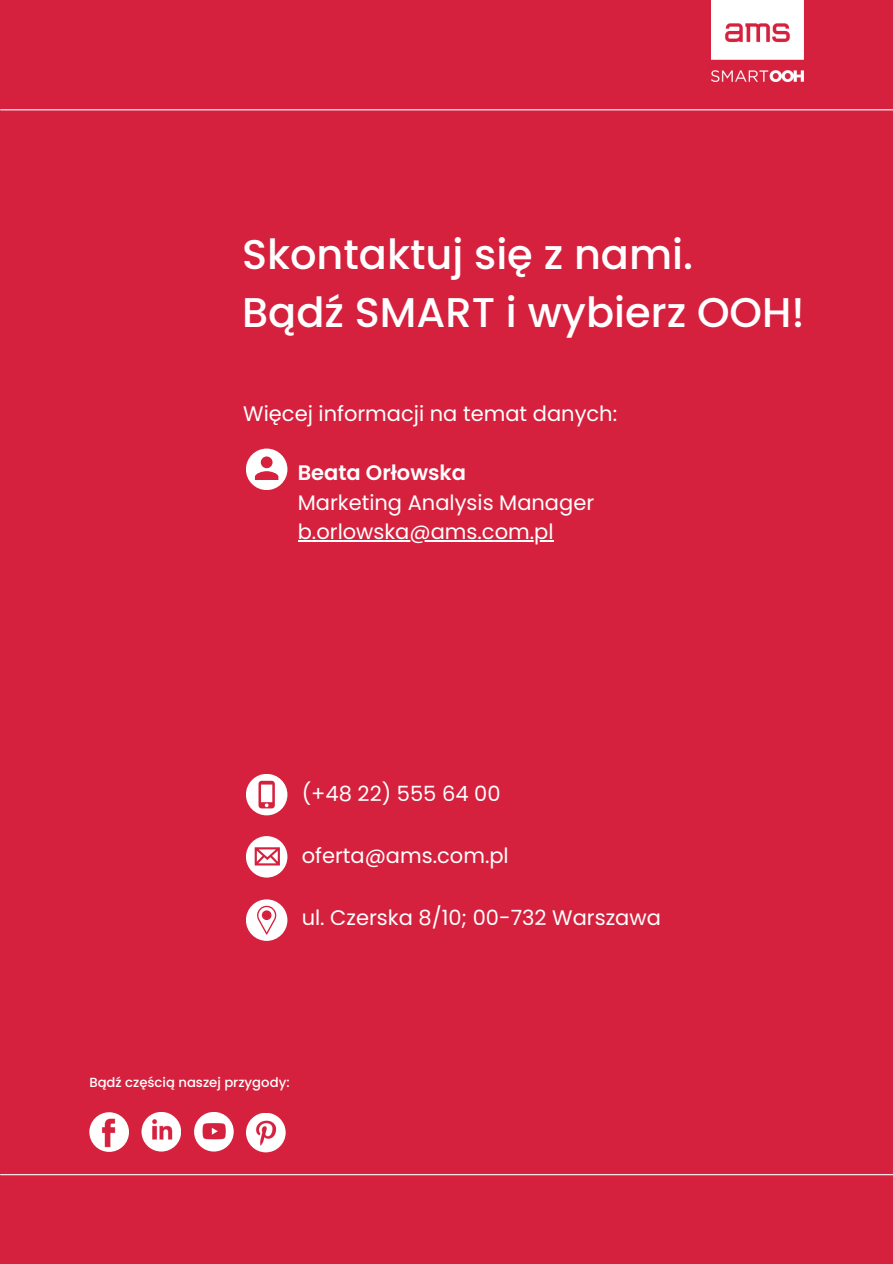
<style>
.page{position:relative;width:893px;height:1264px;background:#fff}
.page>*{position:absolute;margin:0;border:0;box-sizing:border-box;transform-origin:0 0}
.t1{font:500 41.55px "Poppins";color:#fff}
.t2{font:21px "Poppins";color:#fff}
.t3{font:600 21px "Poppins";color:#fff}
.t4{font:500 13.2px "Poppins";color:#fff}
</style>
<div class="page">
<div style="left:0;top:0;width:892px;height:1263px;background:#d5213e"></div>
<hr style="left:1px;top:1174px;width:891px;height:1px;background:#fffefe">
<div style="left:141px;top:1111px;width:40px;height:40px;background:#fff;border-radius:50%"></div>
<img style="left:145px;top:1111px;width:29px;height:36px">
<div style="left:194px;top:1111px;width:40px;height:40px;background:#fff;border-radius:50%"></div>
<img style="left:202px;top:1123px;width:24px;height:17px">
<div style="left:246px;top:1112px;width:40px;height:40px;background:#fff;border-radius:50%"></div>
<img style="left:255px;top:1112px;width:22px;height:41px">
<div style="left:89px;top:1112px;width:40px;height:39px;background:#fff;border-radius:50%"></div>
<img style="left:100px;top:1112px;width:24px;height:40px">
<div style="left:246px;top:773px;width:41px;height:42px;background:#fff;border-radius:50%"></div>
<svg style="left:258px;top:780px;width:17px;height:28px"></svg>
<div style="left:246px;top:836px;width:41px;height:41px;background:#fff;border-radius:50%"></div>
<svg style="left:255px;top:847px;width:25px;height:18px"></svg>
<div style="left:246px;top:899px;width:41px;height:41px;background:#fff;border-radius:50%"></div>
<svg style="left:257px;top:905px;width:19px;height:29px"></svg>
<div style="left:263px;top:910px;width:8px;height:9px;background:#d5213e;border-radius:50%"></div>
<div style="left:246px;top:448px;width:41px;height:42px;background:#fff;border-radius:50%"></div>
<svg style="left:255px;top:456px;width:23px;height:24px"></svg>
<hr style="left:298px;top:540px;width:255px;height:1px;background:#fff">
<img style="left:711px;top:0;width:92px;height:81px">
<hr style="left:1px;top:109px;width:891px;height:1px;background:#fffefe">
<p class="t1" style="left:242px;top:225px;width:452px">Skontaktuj się z nami.</p>
<p class="t1" style="left:242px;top:284px;width:564px">Bądź SMART i wybierz OOH!</p>
<p class="t2" style="left:243px;top:399px;width:375px">Więcej informacji na temat danych:</p>
<p class="t3" style="left:298px;top:458px;width:170px">Beata Orłowska</p>
<p class="t2" style="left:298px;top:487px;width:298px">Marketing Analysis Manager</p>
<p class="t2" style="left:298px;top:517px;width:257px">b.orlowska@ams.com.pl</p>
<p class="t2" style="left:301px;top:779px;width:200px">(+48 22) 555 64 00</p>
<p class="t2" style="left:301px;top:841px;width:208px">oferta@ams.com.pl</p>
<p class="t2" style="left:301px;top:902px;width:361px">ul. Czerska 8/10; 00-732 Warszawa</p>
<p class="t4" style="left:89px;top:1073px;width:202px">Bądź częścią naszej przygody:</p>
</div>
